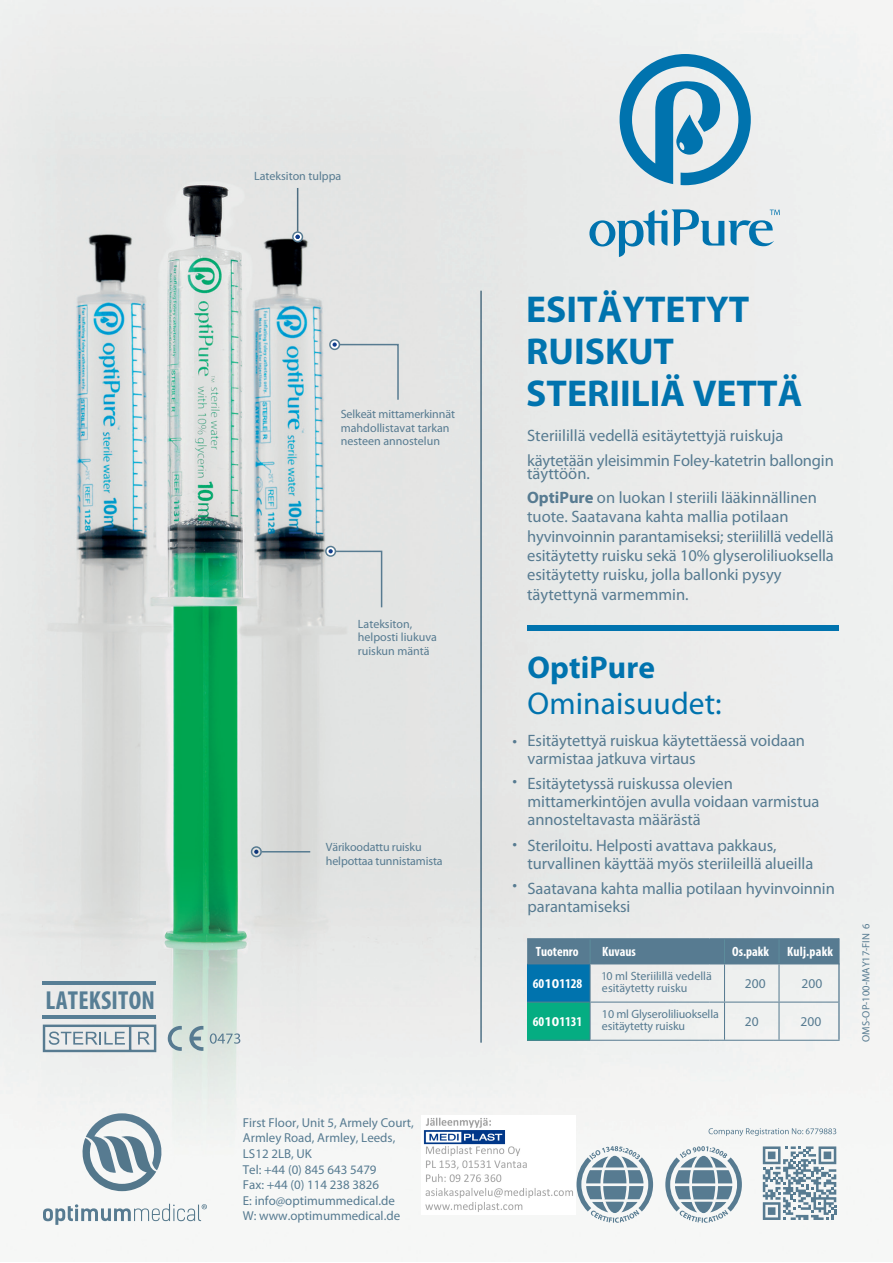
<style>
.page{position:relative;width:893px;height:1263px;background:#fff}
.page>*{position:absolute;margin:0;border:0;box-sizing:border-box;transform-origin:0 0}
.t1{font:700 37.5px/42px "Myriad Pro";color:#0073ae}
.t2{font:31.5px "Myriad Pro";letter-spacing:.005em;color:#0073ae}
.t3{font:700 31.5px "Myriad Pro";letter-spacing:.005em;color:#0073ae}
.t4{font:700 condensed 26.1px "Myriad Pro";letter-spacing:.01em;color:#577e95}
.t5{font:16.5px/18px "Myriad Pro";letter-spacing:-.005em;color:#577b91}
.t6{font:700 condensed 13.5px "Myriad Pro";color:#fff}
.t7{font:13.5px "Myriad Pro";color:#577b91}
.t8{font:12.9px/15.6px "Myriad Pro";color:#577b91}
.t9{font:12px/13.5px "Myriad Pro";color:#577b91}
.t10{font:10.5px "Myriad Pro";color:#577b91}
.s1{font-weight:700}
.s2{font-stretch:normal}
.s3{font-stretch:condensed}
</style>
<div class="page">
<img style="left:0;top:0;width:892px;height:1220px">
<svg style="left:43px;top:1204px;width:164px;height:21px"></svg>
<svg style="left:82px;top:1113px;width:80px;height:78px"></svg>
<svg style="left:708px;top:1128px;width:128px;height:8px"></svg>
<svg style="left:665px;top:1146px;width:77px;height:77px"></svg>
<svg style="left:576px;top:1146px;width:77px;height:77px"></svg>
<svg style="left:763px;top:1146px;width:73px;height:74px"></svg>
<div style="left:292px;top:231px;width:11px;height:11px;border:2px solid #577b91;border-radius:50%"></div>
<hr style="left:262px;top:851px;width:48px;height:1px;background:#577b91">
<div style="left:329px;top:339px;width:11px;height:11px;border:2px solid #577b91;border-radius:50%"></div>
<div style="left:251px;top:846px;width:11px;height:11px;border:2px solid #577b91;border-radius:50%"></div>
<div style="left:325px;top:546px;width:11px;height:11px;border:2px solid #577b91;border-radius:50%"></div>
<svg style="left:254px;top:850px;width:4px;height:4px"></svg>
<svg style="left:296px;top:235px;width:4px;height:4px"></svg>
<svg style="left:329px;top:549px;width:54px;height:60px;background:#dadede"></svg>
<svg style="left:620px;top:54px;width:131px;height:131px;background:#83b7d0"></svg>
<svg style="left:589px;top:209px;width:191px;height:48px;background:#afcddb"></svg>
<div style="left:527px;top:626px;width:312px;height:5px;background:#0073ae"></div>
<div style="left:527px;top:964px;width:63px;height:38px;background:#0073ae"></div>
<div style="left:527px;top:1002px;width:63px;height:38px;background:#05ad82"></div>
<hr style="left:590px;top:964px;width:1px;height:37px;background:#577b91">
<hr style="left:724px;top:964px;width:1px;height:37px;background:#577b91">
<hr style="left:778px;top:964px;width:1px;height:37px;background:#577b91">
<hr style="left:575px;top:1001px;width:134px;height:1px;background:#577b91">
<hr style="left:590px;top:1002px;width:1px;height:38px;background:#577b91">
<hr style="left:709px;top:1001px;width:64px;height:1px;background:#577b91">
<hr style="left:724px;top:1002px;width:1px;height:38px;background:#577b91">
<hr style="left:773px;top:1001px;width:65px;height:1px;background:#577b91">
<hr style="left:778px;top:1002px;width:1px;height:38px;background:#577b91">
<hr style="left:575px;top:1040px;width:134px;height:1px;background:#577b91">
<hr style="left:709px;top:1040px;width:64px;height:1px;background:#577b91">
<hr style="left:773px;top:1040px;width:67px;height:1px;background:#577b91">
<hr style="left:838px;top:938px;width:2px;height:64px;background:#577b91">
<hr style="left:838px;top:1002px;width:2px;height:38px;background:#577b91">
<hr style="left:527px;top:938px;width:48px;height:1px;background:#577b91">
<div style="left:527px;top:939px;width:311px;height:25px;background:#577b91"></div>
<hr style="left:575px;top:938px;width:134px;height:1px;background:#577b91">
<hr style="left:709px;top:938px;width:64px;height:1px;background:#577b91">
<hr style="left:773px;top:938px;width:66px;height:1px;background:#577b91">
<hr style="left:527px;top:963px;width:48px;height:1px;background:#577b91">
<hr style="left:527px;top:1001px;width:48px;height:1px;background:#577b91">
<hr style="left:527px;top:1040px;width:48px;height:1px;background:#577b91">
<hr style="left:480px;top:291px;width:2px;height:752px;background:#577b91">
<hr style="left:297px;top:188px;width:1px;height:43px;background:#577b91">
<svg style="left:333px;top:342px;width:66px;height:59px;background:#dcdedf"></svg>
<svg style="left:42px;top:1023px;width:116px;height:30px;background:#bcc7ce"></svg>
<svg style="left:168px;top:1026px;width:35px;height:25px"></svg>
<svg style="left:210px;top:1033px;width:30px;height:11px"></svg>
<hr style="left:43px;top:1015px;width:113px;height:4px;background:#577e95">
<hr style="left:43px;top:981px;width:113px;height:3px;background:#577e95">
<img style="left:421px;top:1115px;width:154px;height:99px">
<h3 class="t4" style="left:46px;top:984px;width:111px">LATEKSITON</h3>
<p class="t9" style="left:254px;top:169px;width:89px">Lateksiton tulppa</p>
<p class="t9" style="left:341px;top:407px;width:116px">Selkeät mittamerkinnät mahdollistavat tarkan nesteen annostelun</p>
<p class="t9" style="left:358px;top:617px;width:81px">Lateksiton, helposti liukuva ruiskun mäntä</p>
<p class="t9" style="left:326px;top:839px;width:118px;line-height:14.4px">Värikoodattu ruisku helpottaa tunnistamista</p>
<p class="t8" style="left:243px;top:1114px;width:172px">First Floor, Unit 5, Armely Court,<br>Armley Road, Armley, Leeds,<br>LS12 2LB, UK<br>Tel: +44 (0) 845 643 5479<br>Fax: +44 (0) 114 238 3826<br>E: info@optimummedical.de<br>W: www.optimummedical.de</p>
<h1 class="t1" style="left:526px;top:287px;width:278px">ESITÄYTETYT<br>RUISKUT<br>STERIILIÄ VETTÄ</h1>
<p class="t5" style="left:527px;top:422px;width:308px;line-height:25.8px">Steriilillä vedellä esitäytettyjä ruiskuja käytetään yleisimmin Foley-katetrin ballongin</p>
<p class="t5" style="left:527px;top:461px;width:291px;line-height:24px">täyttöön.<br><span class="s1">OptiPure</span> on luokan I steriili lääkinnällinen</p>
<p class="t5" style="left:527px;top:507px;width:308px;line-height:19.4px">tuote. Saatavana kahta mallia potilaan hyvinvoinnin parantamiseksi; steriilillä vedellä esitäytetty ruisku sekä 10% glyseroliliuoksella esitäytetty ruisku, jolla ballonki pysyy täytettynä varmemmin.</p>
<h2 class="t3" style="left:528px;top:646px;width:129px">OptiPure</h2>
<h2 class="t2" style="left:528px;top:684px;width:196px">Ominaisuudet:</h2>
<p class="t5" style="left:528px;top:731px;width:279px;text-indent:-15px">• Esitäytettyä ruiskua käytettäessä voidaan varmistaa jatkuva virtaus</p>
<p class="t5" style="left:528px;top:775px;width:293px">Esitäytetyssä ruiskussa olevien mittamerkintöjen avulla voidaan varmistua annosteltavasta määrästä</p>
<p class="t5" style="left:528px;top:836px;width:287px">Steriloitu. Helposti avattava pakkaus, turvallinen käyttää myös steriileillä alueilla</p>
<p class="t5" style="left:528px;top:880px;width:309px">Saatavana kahta mallia potilaan hyvinvoinnin parantamiseksi</p>
<p class="t5" style="left:513px;top:771px;width:6px">•</p>
<p class="t5" style="left:513px;top:834px;width:6px">•</p>
<p class="t5" style="left:513px;top:876px;width:6px">•</p>
<p class="t6" style="left:536px;top:943px;width:44px">Tuotenro</p>
<p class="t6" style="left:602px;top:943px;width:35px">Kuvaus</p>
<p class="t6" style="left:732px;top:943px;width:38px">Os.pakk</p>
<p class="t6" style="left:787px;top:943px;width:47px">Kulj.pakk</p>
<p class="t6" style="left:533px;top:975px;width:51px">60<span class="s2">10</span>1128</p>
<p class="t9" style="left:602px;top:969px;width:111px;line-height:12.5px"><span class="s3">1</span>0 ml Steriilillä vedellä esitäytetty ruisku</p>
<p class="t9" style="left:602px;top:1007px;width:118px;line-height:12.5px">10 ml Glyseroliliuoksella esitäytetty ruisku</p>
<p class="t7" style="left:745px;top:975px;width:22px">200</p>
<p class="t7" style="left:801px;top:975px;width:22px">200</p>
<p class="t6" style="left:533px;top:1013px;width:51px">60<span class="s2">10</span>1131</p>
<p class="t7" style="left:745px;top:1013px;width:15px">20</p>
<p class="t7" style="left:801px;top:1013px;width:22px">200</p>
<p class="t10" style="left:859px;top:1042px;width:120px;rotate:-90deg">OMS-OP-100-MAY17-FIN 6</p>
</div>
